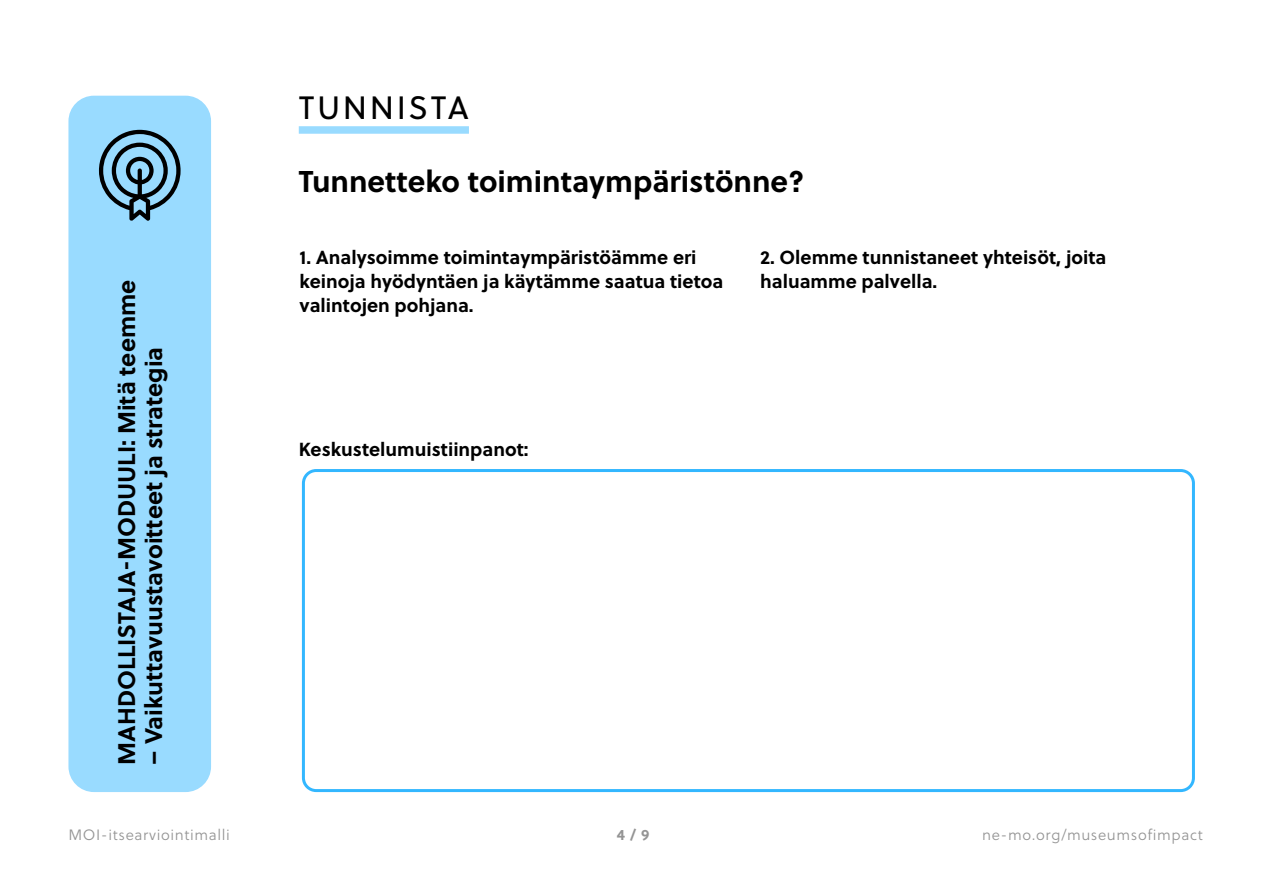
<style>
.page{position:relative;width:1263px;height:893px;background:#fff}
.page>*{position:absolute;margin:0;border:0;box-sizing:border-box;transform-origin:0 0}
.subheader_enabler{font:32.25px "Soleil";letter-spacing:.08em;color:#000}
.question_no_underline{font:700 30px "Soleil";color:#000}
.t1{font:700 24px "Soleil";color:#000}
.statements{font:700 18.9px/24px "Soleil";color:#000}
.t2{font:15px "Soleil Lt";letter-spacing:.04em;color:#949494}
.t3{font:700 15px "Soleil";color:#949494}
</style>
<div class="page">
<div style="left:68px;top:96px;width:143px;height:696px;background:#99dbff;border-radius:26px"></div>
<svg style="left:99px;top:130px;width:82px;height:91px"></svg>
<div style="left:299px;top:126px;width:170px;height:8px;background:#99dbff"></div>
<div style="left:302px;top:469px;width:893px;height:323px;border:3px solid #33b7ff;border-radius:13px"></div>
<p class="subheader_enabler" style="left:299px;top:85px;width:172px">TUNNISTA</p>
<p class="t1" style="left:108px;top:765px;width:487px;rotate:-90deg">MAHDOLLISTAJA-MODUULI: Mitä teemme</p>
<p class="t1" style="left:135px;top:765px;width:419px;rotate:-90deg">– Vaikuttavuustavoitteet ja strategia</p>
<h3 class="question_no_underline" style="left:299px;top:158px;width:507px">Tunnetteko toimintaympäristönne?</h3>
<p class="statements" style="left:300px;top:244px;width:425px">1. Analysoimme toimintaympäristöämme eri keinoja hyödyntäen ja käytämme saatua tietoa valintojen pohjana.</p>
<p class="statements" style="left:760px;top:244px;width:348px">2. Olemme tunnistaneet yhteisöt, joita haluamme palvella.</p>
<p class="statements" style="left:299px;top:436px;width:231px">Keskustelumuistiinpanot:</p>
<p class="t2" style="left:68px;top:824px;width:163px">MOI-itsearviointimalli</p>
<p class="t3" style="left:617px;top:823px;width:34px">4 / 9</p>
<p class="t2" style="left:982px;top:824px;width:222px">ne-mo.org/museumsofimpact</p>
</div>
